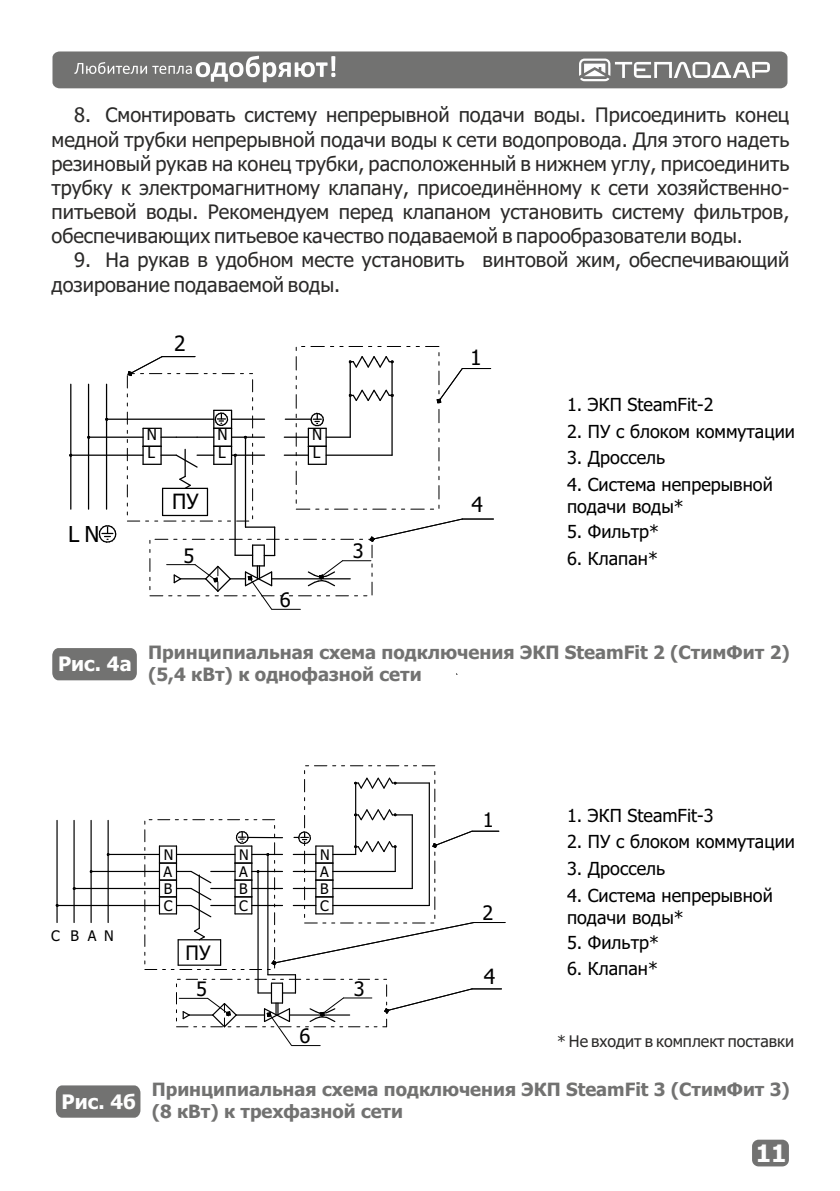
<style>
.page{position:relative;width:840px;height:1191px;background:#fff}
.page>*{position:absolute;margin:0;border:0;box-sizing:border-box;transform-origin:0 0}
.t1{font:700 24px "Tahoma";color:#fefefe}
.t2{font:22px "Tahoma";color:#000}
.t3{font:21.2px "Tahoma";color:#000}
.t4{font:20px/24.2px "Tahoma";color:#2b2a29;text-align:justify}
.t5{font:700 20px "Tahoma";color:#fefefe}
.t6{font:20px "Tahoma";color:#000}
.t7{font:700 18.4px/22.2px "Tahoma";color:#727271}
.t8{font:18px/21.8px "Tahoma";color:#000}
.t9{font:16px "Tahoma";color:#2b2a29}
.t10{font:15.4px "Tahoma";color:#000}
.t11{font:14.6px "Tahoma";color:#000}
</style>
<div class="page">
<svg style="left:752px;top:1139px;width:36px;height:27px"></svg>
<hr style="left:71px;top:454px;width:72px;height:2px;background:#000">
<hr style="left:88px;top:436px;width:55px;height:2px;background:#000">
<hr style="left:106px;top:418px;width:108px;height:2px;background:#000">
<hr style="left:70px;top:384px;width:1px;height:125px;background:#000">
<hr style="left:88px;top:384px;width:1px;height:125px;background:#000">
<hr style="left:106px;top:384px;width:1px;height:125px;background:#000">
<svg style="left:98px;top:525px;width:19px;height:18px"></svg>
<hr style="left:462px;top:519px;width:31px;height:1px;background:#000">
<hr style="left:92px;top:871px;width:67px;height:1px;background:#000">
<hr style="left:109px;top:854px;width:50px;height:1px;background:#000">
<hr style="left:90px;top:820px;width:2px;height:50px;background:#000">
<hr style="left:107px;top:820px;width:2px;height:33px;background:#000">
<hr style="left:73px;top:820px;width:2px;height:67px;background:#000">
<hr style="left:56px;top:820px;width:2px;height:84px;background:#000">
<hr style="left:75px;top:888px;width:84px;height:1px;background:#000">
<hr style="left:58px;top:905px;width:101px;height:1px;background:#000">
<hr style="left:107px;top:855px;width:2px;height:67px;background:#000">
<hr style="left:90px;top:872px;width:2px;height:50px;background:#000">
<hr style="left:73px;top:889px;width:2px;height:33px;background:#000">
<svg style="left:56px;top:904px;width:3px;height:18px"></svg>
<hr style="left:473px;top:922px;width:32px;height:1px;background:#000">
<hr style="left:471px;top:988px;width:30px;height:1px;background:#000">
<div style="left:52px;top:648px;width:85px;height:32px;background:#727271"></div>
<div style="left:56px;top:1085px;width:84px;height:32px;background:#727271"></div>
<svg style="left:127px;top:346px;width:363px;height:264px"></svg>
<svg style="left:144px;top:765px;width:354px;height:281px"></svg>
<svg style="left:52px;top:51px;width:735px;height:37px"></svg>
<p class="t4" style="left:51px;top:105px;width:739px;text-indent:23px">8. Смонтировать систему непрерывной подачи воды. Присоединить конец медной трубки непрерывной подачи воды к сети водопровода. Для этого надеть резиновый рукав на конец трубки, расположенный в нижнем углу, присоединить трубку к электромагнитному клапану, присоединённому к сети хозяйственно&shy;питьевой воды. Рекомендуем перед клапаном установить систему фильтров, обеспечивающих питьевое качество подаваемой в парообразователи воды.</p>
<p class="t4" style="left:51px;top:250px;width:739px;text-indent:23px">9. На рукав в удобном месте установить винтовой жим, обеспечивающий дозирование подаваемой воды.</p>
<p class="t2" style="left:68px;top:525px;width:33px">LN</p>
<p class="t5" style="left:58px;top:656px;width:75px">Рис. 4а</p>
<p class="t3" style="left:174px;top:334px;width:13px">2</p>
<p class="t10" style="left:147px;top:429px;width:12px">N</p>
<p class="t10" style="left:147px;top:447px;width:9px">L</p>
<p class="t10" style="left:217px;top:429px;width:12px">N</p>
<p class="t10" style="left:312px;top:429px;width:12px">N</p>
<p class="t3" style="left:172px;top:493px;width:28px">ПУ</p>
<p class="t10" style="left:218px;top:447px;width:9px">L</p>
<p class="t10" style="left:313px;top:447px;width:9px">L</p>
<p class="t6" style="left:183px;top:547px;width:12px">5</p>
<p class="t6" style="left:352px;top:543px;width:12px">3</p>
<p class="t6" style="left:279px;top:591px;width:12px">6</p>
<p class="t3" style="left:470px;top:348px;width:13px">1</p>
<p class="t3" style="left:471px;top:495px;width:13px">4</p>
<p class="t8" style="left:566px;top:395px;width:148px">1. ЭКП SteamFit-2</p>
<p class="t8" style="left:566px;top:422px;width:229px">2. ПУ с блоком коммутации</p>
<p class="t8" style="left:566px;top:448px;width:100px">3. Дроссель</p>
<p class="t8" style="left:566px;top:475px;width:207px">4. Система непрерывной подачи воды*</p>
<p class="t8" style="left:566px;top:522px;width:93px">5. Фильтр*</p>
<p class="t8" style="left:566px;top:549px;width:92px">6. Клапан*</p>
<p class="t7" style="left:148px;top:643px;width:643px">Принципиальная схема подключения ЭКП SteamFit 2 (СтимФит 2) (5,4 кВт) к однофазной сети</p>
<p class="t11" style="left:51px;top:929px;width:64px">C BAN</p>
<p class="t5" style="left:62px;top:1093px;width:76px">Рис. 4б</p>
<p class="t11" style="left:164px;top:848px;width:11px">N</p>
<p class="t11" style="left:164px;top:899px;width:10px">C</p>
<p class="t11" style="left:163px;top:865px;width:10px">A</p>
<p class="t11" style="left:164px;top:883px;width:10px">B</p>
<p class="t8" style="left:566px;top:805px;width:148px">1. ЭКП SteamFit-3</p>
<p class="t8" style="left:566px;top:832px;width:229px">2. ПУ с блоком коммутации</p>
<p class="t8" style="left:566px;top:858px;width:100px">3. Дроссель</p>
<p class="t8" style="left:566px;top:886px;width:207px">4. Система непрерывной подачи воды*</p>
<p class="t8" style="left:566px;top:933px;width:93px">5. Фильтр*</p>
<p class="t8" style="left:566px;top:959px;width:92px">6. Клапан*</p>
<p class="t6" style="left:482px;top:811px;width:12px">1</p>
<p class="t11" style="left:239px;top:848px;width:11px">N</p>
<p class="t11" style="left:320px;top:848px;width:11px">N</p>
<p class="t11" style="left:239px;top:865px;width:10px">A</p>
<p class="t11" style="left:320px;top:865px;width:10px">A</p>
<p class="t11" style="left:239px;top:883px;width:10px">B</p>
<p class="t11" style="left:320px;top:883px;width:10px">B</p>
<p class="t11" style="left:239px;top:899px;width:10px">C</p>
<p class="t11" style="left:320px;top:899px;width:10px">C</p>
<p class="t6" style="left:482px;top:904px;width:12px">2</p>
<p class="t6" style="left:185px;top:944px;width:26px">ПУ</p>
<p class="t3" style="left:483px;top:967px;width:13px">4</p>
<p class="t6" style="left:196px;top:981px;width:12px">5</p>
<p class="t6" style="left:353px;top:980px;width:12px">3</p>
<p class="t6" style="left:299px;top:1027px;width:12px">6</p>
<p class="t9" style="left:557px;top:1034px;width:238px">* Не входит в комплект поставки</p>
<p class="t7" style="left:152px;top:1080px;width:639px">Принципиальная схема подключения ЭКП SteamFit 3 (СтимФит 3) (8 кВт) к трехфазной сети</p>
<p class="t1" style="left:755px;top:1143px;width:32px">11</p>
</div>
